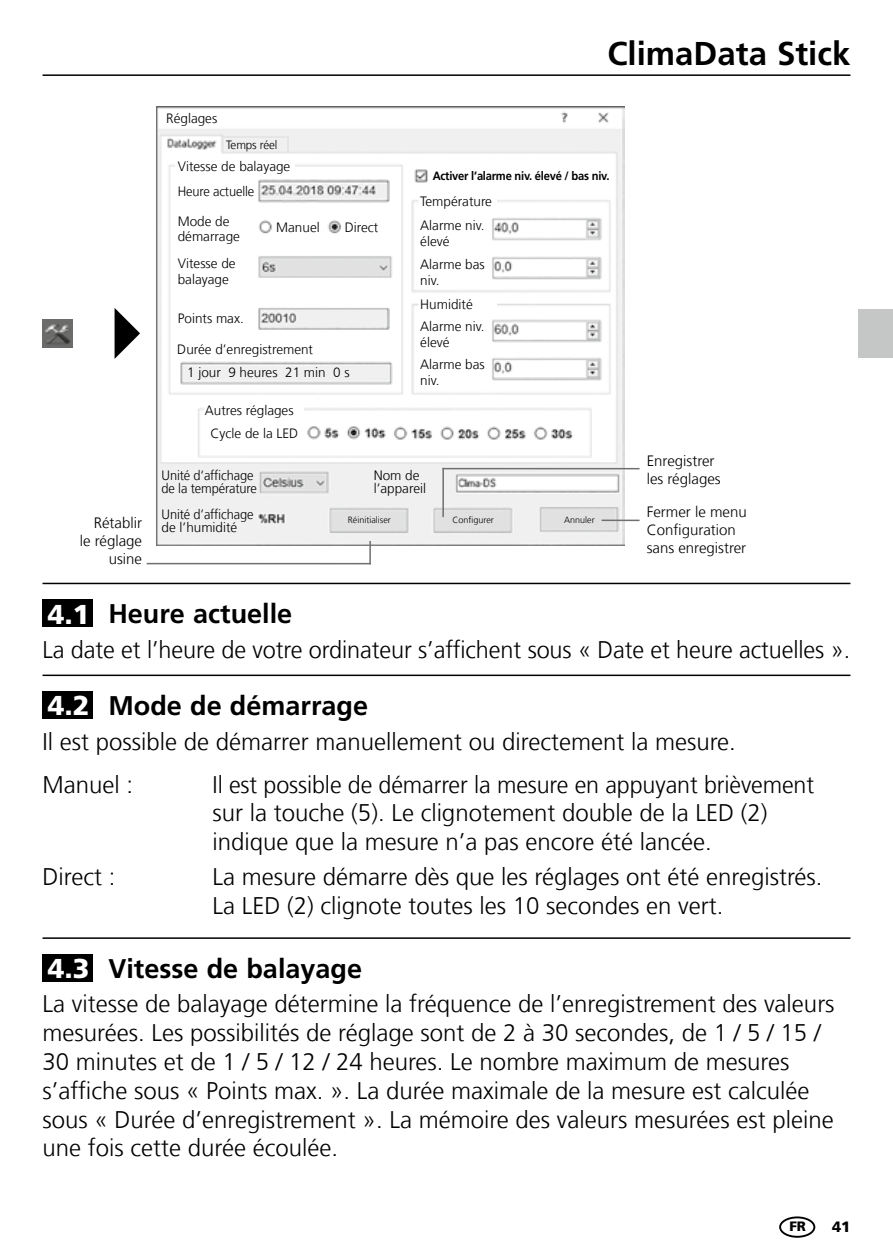
<style>
.page{position:relative;width:893px;height:1259px;background:#fff}
.page>*{position:absolute;margin:0;border:0;box-sizing:border-box;transform-origin:0 0}
.t1{font:700 33px "Frutiger LT Com";color:#000}
.t2{font:900 27.3px "Frutiger LT Com";color:#fff}
.t3{font:700 27px "Frutiger LT Com";color:#000}
.t4{font:300 24px/28.8px "Frutiger LT Com";color:#000}
.t5{font:300 15px/18px "Frutiger LT Com";color:#000}
.t6{font:900 15px "Frutiger LT Com";color:#000}
.t7{font:300 13.5px/16.2px "Frutiger LT Com";color:#000}
.t8{font:300 13.5px/13.5px "Frutiger LT Com";color:#000;scale:.95 1}
.t9{font:900 13.5px "Frutiger LT Com";color:#000}
.t10{font:700 12px "Frutiger LT Com";letter-spacing:-.02em;color:#000;scale:.93 1}
.t11{font:300 12px "Frutiger LT Com";letter-spacing:-.01em;color:#000}
.t12{font:300 9px "Frutiger LT Com";color:#000}
.s1{font-weight:900;font-size:27.3px;color:#fff}
</style>
<div class="page">
<hr style="left:43px;top:74px;width:807px;height:2px;background:#000">
<img style="left:157px;top:106px;width:468px;height:440px">
<img style="left:43px;top:319px;width:29px;height:28px">
<svg style="left:115px;top:308px;width:25px;height:51px"></svg>
<hr style="left:369px;top:541px;width:2px;height:23px;background:#6f6f6e">
<hr style="left:442px;top:468px;width:197px;height:1px;background:#6f6f6e">
<hr style="left:602px;top:519px;width:37px;height:2px;background:#6f6f6e">
<hr style="left:43px;top:583px;width:807px;height:1px;background:#000">
<div style="left:43px;top:600px;width:50px;height:27px;background:#000"></div>
<hr style="left:442px;top:468px;width:2px;height:49px;background:#6f6f6e">
<hr style="left:147px;top:563px;width:224px;height:1px;background:#6f6f6e">
<hr style="left:43px;top:674px;width:807px;height:2px;background:#000">
<hr style="left:43px;top:937px;width:807px;height:2px;background:#000">
<div style="left:43px;top:691px;width:50px;height:28px;background:#000"></div>
<div style="left:420px;top:294px;width:77px;height:20px;background:#fff"></div>
<div style="left:420px;top:191px;width:77px;height:20px;background:#fff"></div>
<div style="left:205px;top:400px;width:99px;height:19px;background:#fff"></div>
<div style="left:43px;top:954px;width:50px;height:27px;background:#000"></div>
<div style="left:178px;top:156px;width:117px;height:20px;background:#fff"></div>
<div style="left:779px;top:1216px;width:36px;height:21px;border:2px solid #000;border-radius:50%"></div>
<div style="left:859px;top:309px;width:34px;height:49px;background:#c5c6c6"></div>
<p class="t7" style="left:166px;top:110px;width:53px">Réglages</p>
<p class="t11" style="left:226px;top:138px;width:53px">Temps réel</p>
<p class="t7" style="left:178px;top:158px;width:114px">Vitesse de balayage</p>
<p class="t8" style="left:178px;top:185px;width:82px">Heure actuelle</p>
<p class="t7" style="left:178px;top:214px;width:64px;line-height:15px">Mode de démarrage</p>
<p class="t7" style="left:178px;top:255px;width:59px">Vitesse de balayage</p>
<p class="t7" style="left:178px;top:311px;width:68px">Points max.</p>
<p class="t7" style="left:276px;top:219px;width:45px">Manuel</p>
<p class="t7" style="left:177px;top:342px;width:137px">Durée d’enregistrement</p>
<p class="t7" style="left:345px;top:219px;width:35px">Direct</p>
<p class="t7" style="left:187px;top:365px;width:164px">1 jour 9 heures 21 min 0 s</p>
<p class="t7" style="left:205px;top:402px;width:90px">Autres réglages</p>
<p class="t7" style="left:211px;top:425px;width:89px">Cycle de la LED</p>
<h1 class="t1" style="left:607px;top:34px;width:245px">ClimaData Stick</h1>
<p class="t10" style="left:433px;top:169px;width:192px">Activer l’alarme niv. élevé / bas niv.</p>
<p class="t7" style="left:420px;top:193px;width:73px">Température</p>
<p class="t7" style="left:420px;top:217px;width:66px">Alarme niv. élevé</p>
<p class="t7" style="left:420px;top:256px;width:66px">Alarme bas niv.</p>
<p class="t7" style="left:420px;top:318px;width:66px">Alarme niv. élevé</p>
<p class="t7" style="left:420px;top:296px;width:54px">Humidité</p>
<p class="t7" style="left:420px;top:356px;width:66px">Alarme bas niv.</p>
<p class="t5" style="left:80px;top:514px;width:64px;text-align:right">Rétablir le réglage usine</p>
<p class="t8" style="left:162px;top:468px;width:102px">Unité d‘affichage de la température</p>
<p class="t8" style="left:162px;top:508px;width:98px">Unité d’affichage de l’humidité</p>
<p class="t2" style="left:48px;top:597px;width:43px">4.1</p>
<p class="t3" style="left:108px;top:598px;width:185px">Heure actuelle</p>
<p class="t7" style="left:374px;top:468px;width:54px;line-height:13.5px">Nom de l’appareil</p>
<p class="t12" style="left:348px;top:514px;width:44px">Réinitialiser</p>
<p class="t12" style="left:453px;top:514px;width:43px">Configurer</p>
<p class="t12" style="left:564px;top:514px;width:32px">Annuler</p>
<p class="t5" style="left:647px;top:452px;width:75px">Enregistrer les réglages</p>
<p class="t5" style="left:647px;top:503px;width:101px">Fermer le menu<br>Configuration sans enregistrer</p>
<p class="t4" style="left:43px;top:635px;width:809px">La date et l’heure de votre ordinateur s’affichent sous « Date et heure actuelles ».</p>
<p class="t3" style="left:48px;top:690px;width:322px"><span class="s1">4.2</span> Mode de démarrage</p>
<p class="t4" style="left:43px;top:727px;width:695px">Il est possible de démarrer manuellement ou directement la mesure.</p>
<p class="t4" style="left:43px;top:770px;width:92px">Manuel :</p>
<p class="t4" style="left:213px;top:770px;width:603px">Il est possible de démarrer la mesure en appuyant brièvement sur la touche (5). Le clignotement double de la LED (2) indique que la mesure n’a pas encore été lancée.</p>
<p class="t4" style="left:43px;top:862px;width:74px">Direct :</p>
<p class="t4" style="left:213px;top:862px;width:611px">La mesure démarre dès que les réglages ont été enregistrés.<br>La LED (2) clignote toutes les 10 secondes en vert.</p>
<p class="t3" style="left:48px;top:953px;width:316px"><span class="s1">4.3</span> Vitesse de balayage</p>
<p class="t4" style="left:43px;top:990px;width:794px">La vitesse de balayage détermine la fréquence de l’enregistrement des valeurs mesurées. Les possibilités de réglage sont de 2 à 30 secondes, de 1 / 5 / 15 / 30 minutes et de 1 / 5 / 12 / 24 heures. Le nombre maximum de mesures s’affiche sous « Points max. ». La durée maximale de la mesure est calculée sous « Durée d’enregistrement ». La mémoire des valeurs mesurées est pleine une fois cette durée écoulée.</p>
<p class="t9" style="left:789px;top:1218px;width:18px">FR</p>
<p class="t6" style="left:832px;top:1217px;width:20px">41</p>
</div>
